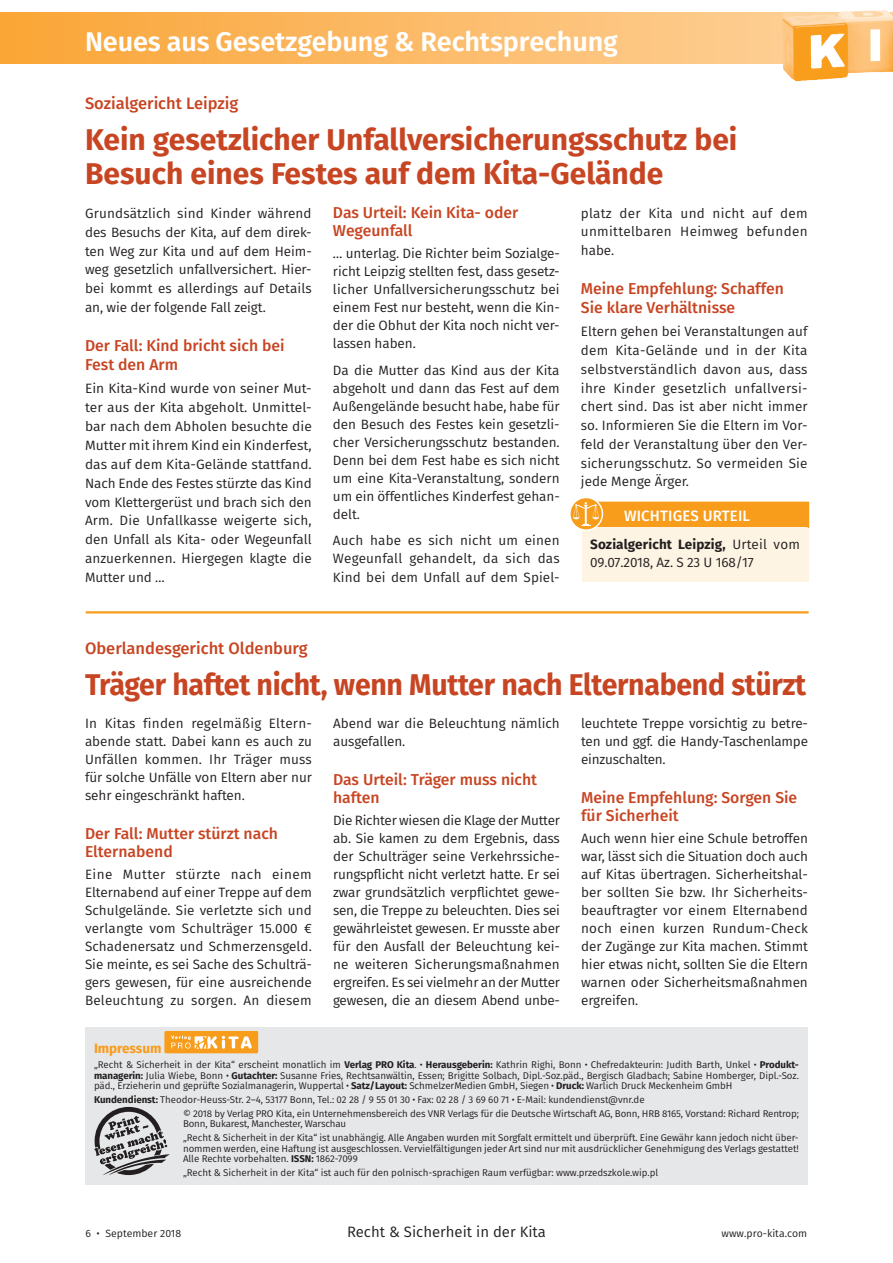
<style>
.page{position:relative;width:893px;height:1263px;background:#fff}
.page>*{position:absolute;margin:0;border:0;box-sizing:border-box;transform-origin:0 0}
.t1{font:700 30px/34.5px "Fira Sans";color:#c74522}
.t2{font:700 30px "Fira Sans";color:#c74522;scale:.95 1}
.t3{font:600 27px "Fira Sans";letter-spacing:-.005em;color:#fff}
.t4{font:500 16.5px "Fira Sans";color:#c74522}
.t5{font:500 15.75px/18px "Fira Sans";color:#c74522}
.t6{font:15px "Fira Sans";color:#231f20}
.t7{font:500 15px "Fira Sans";letter-spacing:.01em;color:#fff}
.t8{font:13.5px/18px "Fira Sans";letter-spacing:-.005em;color:#231f20;text-align:justify}
.t9{font:700 13.5px "Fira Sans";letter-spacing:-.005em;color:#f89c1c}
.t10{font:10.5px "Fira Sans";color:#231f20}
.t11{font:9.75px/10.5px "Fira Sans";letter-spacing:-.005em;color:#231f20}
.s1{font-weight:700}
</style>
<div class="page">
<svg style="left:0;top:13px;width:782px;height:51px;background:#fbb964"></svg>
<img style="left:782px;top:12px;width:66px;height:69px">
<img style="left:795px;top:10px;width:98px;height:65px">
<div style="left:582px;top:502px;width:226px;height:26px;background:#f89c1c"></div>
<div style="left:582px;top:528px;width:226px;height:54px;background:#fef4e4"></div>
<hr style="left:581px;top:502px;width:228px;height:1px;background:#f89c1c">
<svg style="left:808px;top:503px;width:1px;height:25px"></svg>
<svg style="left:570px;top:497px;width:32px;height:33px"></svg>
<svg style="left:573px;top:502px;width:26px;height:26px"></svg>
<div style="left:569px;top:497px;width:34px;height:34px;border:1px solid #fff;border-radius:50%"></div>
<hr style="left:86px;top:611px;width:723px;height:2px;background:#f89c1c">
<div style="left:85px;top:1027px;width:723px;height:157px;background:#e6e7e9"></div>
<div style="left:164px;top:1031px;width:94px;height:22px;background:#f89c1c;border-radius:2px"></div>
<svg style="left:171px;top:1035px;width:81px;height:14px"></svg>
<svg style="left:94px;top:1107px;width:76px;height:68px"></svg>
<h2 class="t3" style="left:85px;top:19px;width:534px">Neues aus Gesetzgebung &amp; Rechtsprechung</h2>
<p class="t4" style="left:85px;top:90px;width:155px">Sozialgericht Leipzig</p>
<h1 class="t1" style="left:85px;top:120px;width:654px">Kein gesetzlicher Unfallversicherungsschutz bei<br>Besuch eines Festes auf dem Kita-Gelände</h1>
<p class="t8" style="left:85px;top:203px;width:228px;line-height:18.9px">Grundsätzlich sind Kinder während des Besuchs der Kita, auf dem direk&shy;ten Weg zur Kita und auf dem Heim&shy;weg gesetzlich unfallversichert. Hier&shy;bei kommt es allerdings auf Details an, wie der folgende Fall zeigt.</p>
<p class="t5" style="left:85px;top:336px;width:201px;line-height:18.9px">Der Fall: Kind bricht sich bei<br>Fest den Arm</p>
<p class="t8" style="left:85px;top:379px;width:228px;line-height:18.9px">Ein Kita-Kind wurde von seiner Mut&shy;ter aus der Kita abgeholt. Unmittel&shy;bar nach dem Abholen besuchte die Mutter mit ihrem Kind ein Kinderfest, das auf dem Kita-Gelände stattfand.<br>Nach Ende des Festes stürzte das Kind vom Klettergerüst und brach sich den Arm. Die Unfallkasse weigerte sich, den Unfall als Kita- oder Wegeunfall anzuerkennen. Hiergegen klagte die Mutter und …</p>
<p class="t5" style="left:333px;top:202px;width:187px">Das Urteil: Kein Kita- oder<br>Wegeunfall</p>
<p class="t8" style="left:333px;top:244px;width:228px">… unterlag. Die Richter beim Sozialge&shy;richt Leipzig stellten fest, dass gesetz&shy;licher Unfallversicherungsschutz bei einem Fest nur besteht, wenn die Kin&shy;der die Obhut der Kita noch nicht ver&shy;lassen haben.</p>
<p class="t8" style="left:333px;top:361px;width:228px">Da die Mutter das Kind aus der Kita abgeholt und dann das Fest auf dem Außengelände besucht habe, habe für den Besuch des Festes kein gesetzli&shy;cher Versicherungsschutz bestanden.<br>Denn bei dem Fest habe es sich nicht um eine Kita-Veranstaltung, sondern um ein öffentliches Kinderfest gehan&shy;delt.</p>
<p class="t8" style="left:333px;top:531px;width:228px">Auch habe es sich nicht um einen Wegeunfall gehandelt, da sich das Kind bei dem Unfall auf dem Spiel-</p>
<p class="t8" style="left:581px;top:203px;width:228px;line-height:18.8px">platz der Kita und nicht auf dem unmittelbaren Heimweg befunden habe.</p>
<p class="t5" style="left:581px;top:279px;width:204px;line-height:18.8px">Meine Empfehlung: Schaffen<br>Sie klare Verhältnisse</p>
<p class="t8" style="left:581px;top:322px;width:228px;line-height:18.8px">Eltern gehen bei Veranstaltungen auf dem Kita-Gelände und in der Kita selbstverständlich davon aus, dass ihre Kinder gesetzlich unfallversi&shy;chert sind. Das ist aber nicht immer so. Informieren Sie die Eltern im Vor&shy;feld der Veranstaltung über den Ver&shy;sicherungsschutz. So vermeiden Sie jede Menge Ärger.</p>
<p class="t7" style="left:624px;top:503px;width:128px">WICHTIGES URTEIL</p>
<p class="t8" style="left:590px;top:535px;width:211px"><span class="s1">Sozialgericht Leipzig,</span> Urteil vom<br>09.07.2018, Az. S 23 U 168/17</p>
<p class="t4" style="left:85px;top:635px;width:224px">Oberlandesgericht Oldenburg</p>
<h1 class="t2" style="left:85px;top:659px;width:761px">Träger haftet nicht, wenn Mutter nach Elternabend stürzt</h1>
<p class="t8" style="left:85px;top:714px;width:228px">In Kitas finden regelmäßig Eltern&shy;abende statt. Dabei kann es auch zu Unfällen kommen. Ihr Träger muss für solche Unfälle von Eltern aber nur sehr eingeschränkt haften.</p>
<p class="t5" style="left:85px;top:823px;width:194px">Der Fall: Mutter stürzt nach<br>Elternabend</p>
<p class="t8" style="left:85px;top:865px;width:228px">Eine Mutter stürzte nach einem Elternabend auf einer Treppe auf dem Schulgelände. Sie verletzte sich und verlangte vom Schulträger 15.000 € Schadenersatz und Schmerzensgeld.<br>Sie meinte, es sei Sache des Schulträ&shy;gers gewesen, für eine ausreichende Beleuchtung zu sorgen. An diesem</p>
<p class="t8" style="left:581px;top:714px;width:228px">leuchtete Treppe vorsichtig zu betre&shy;ten und ggf. die Handy-Taschenlampe einzuschalten.</p>
<p class="t5" style="left:581px;top:787px;width:218px">Meine Empfehlung: Sorgen Sie für Sicherheit</p>
<p class="t8" style="left:581px;top:829px;width:228px">Auch wenn hier eine Schule betroffen war, lässt sich die Situation doch auch auf Kitas übertragen. Sicherheitshal&shy;ber sollten Sie bzw. Ihr Sicherheits&shy;beauftragter vor einem Elternabend noch einen kurzen Rundum-Check der Zugänge zur Kita machen. Stimmt hier etwas nicht, sollten Sie die Eltern warnen oder Sicherheitsmaßnahmen ergreifen.</p>
<p class="t8" style="left:333px;top:714px;width:228px">Abend war die Beleuchtung nämlich ausgefallen.</p>
<p class="t5" style="left:333px;top:769px;width:206px">Das Urteil: Träger muss nicht haften</p>
<p class="t8" style="left:333px;top:811px;width:228px">Die Richter wiesen die Klage der Mutter ab. Sie kamen zu dem Ergebnis, dass der Schulträger seine Verkehrssiche&shy;rungspflicht nicht verletzt hatte. Er sei zwar grundsätzlich verpflichtet gewe&shy;sen, die Treppe zu beleuchten. Dies sei gewährleistet gewesen. Er musste aber für den Ausfall der Beleuchtung kei&shy;ne weiteren Sicherungsmaßnahmen ergreifen. Es sei vielmehr an der Mutter gewesen, die an diesem Abend unbe-</p>
<p class="t9" style="left:94px;top:1037px;width:69px">Impressum</p>
<p class="t11" style="left:94px;top:1059px;width:706px;text-align:justify">„Recht &amp; Sicherheit in der Kita“ erscheint monatlich im <span class="s1">Verlag PRO Kita</span>. • <span class="s1">Herausgeberin:</span> Kathrin Righi, Bonn • Chefredakteurin: Judith Barth, Unkel • <span class="s1">Produkt&shy;managerin:</span> Julia Wiebe, Bonn • <span class="s1">Gutachter:</span> Susanne Fries, Rechtsanwältin, Essen; Brigitte Solbach, Dipl.-Soz.päd., Bergisch Gladbach; Sabine Homberger, Dipl.-Soz. päd., Erzieherin und geprüfte Sozialmanagerin, Wuppertal • <span class="s1">Satz/Layout:</span> SchmelzerMedien GmbH, Siegen • <span class="s1">Druck:</span> Warlich Druck Meckenheim GmbH</p>
<p class="t11" style="left:183px;top:1092px;width:617px;line-height:14px;text-indent:-89px"><span class="s1">Kundendienst:</span> Theodor-Heuss-Str. 2–4, 53177 Bonn, Tel.: 02 28 / 9 55 01 30 • Fax: 02 28 / 3 69 60 71 • E-Mail: kundendienst@vnr.de<br>© 2018 by Verlag PRO Kita, ein Unternehmensbereich des VNR Verlags für die Deutsche Wirtschaft AG, Bonn, HRB 8165, Vorstand: Richard Rentrop;</p>
<p class="t11" style="left:183px;top:1117px;width:617px;line-height:14px">Bonn, Bukarest, Manchester, Warschau<br>„Recht &amp; Sicherheit in der Kita“ ist unabhängig. Alle Angaben wurden mit Sorgfalt ermittelt und überprüft. Eine Gewähr kann jedoch nicht über-</p>
<p class="t11" style="left:183px;top:1143px;width:617px">nommen werden, eine Haftung ist ausgeschlossen. Vervielfältigungen jeder Art sind nur mit ausdrücklicher Genehmigung des Verlags gestattet!<br>Alle Rechte vorbehalten. <span class="s1">ISSN:</span> 1862-7099</p>
<p class="t11" style="left:183px;top:1167px;width:477px">„Recht &amp; Sicherheit in der Kita“ ist auch für den polnisch-sprachigen Raum verfügbar: www.przedszkole.wip.pl</p>
<p class="t10" style="left:85px;top:1225px;width:97px">6 • September 2018</p>
<p class="t6" style="left:347px;top:1220px;width:200px">Recht &amp; Sicherheit in der Kita</p>
<p class="t10" style="left:722px;top:1225px;width:87px">www.pro-kita.com</p>
</div>
